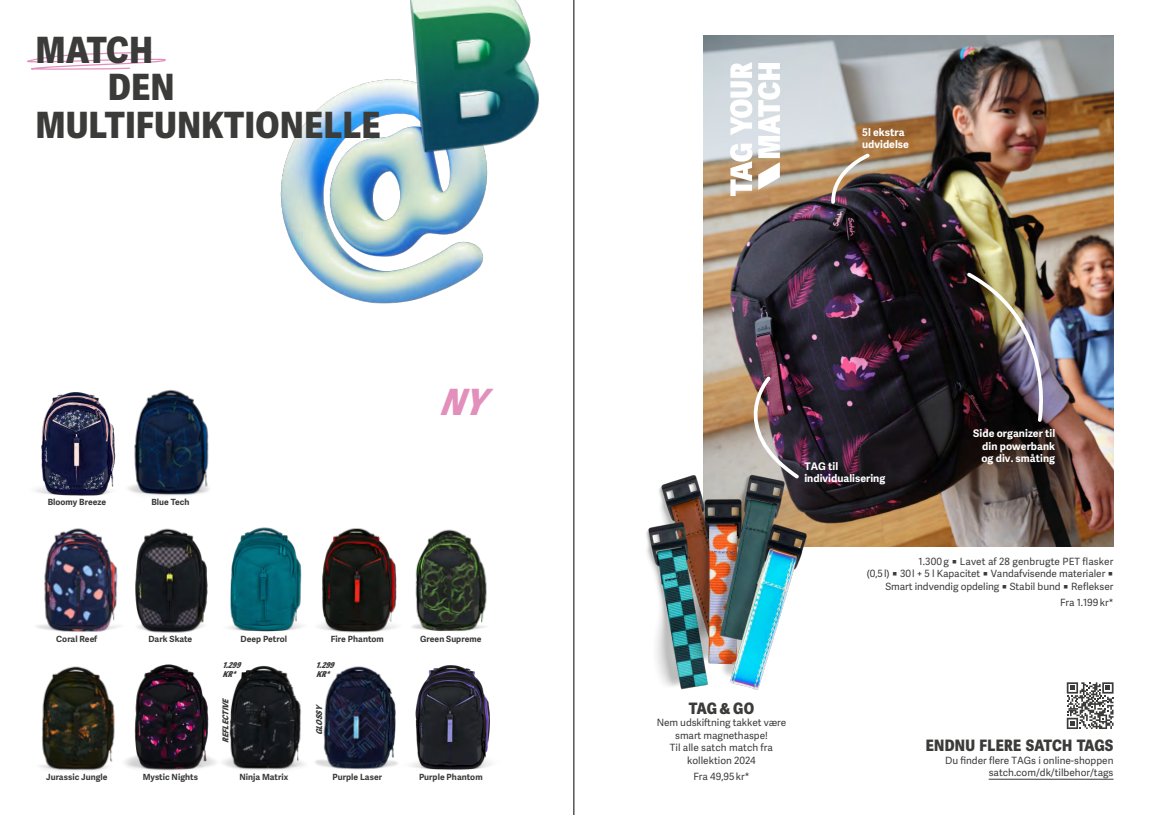
<style>
.page{position:relative;width:1149px;height:815px;background:#fff}
.page>*{position:absolute;margin:0;border:0;box-sizing:border-box;transform-origin:0 0}
.t1{font:800 36.25px "Adelle Sans Cnd";letter-spacing:.015em;color:#3b3b3a}
.t2{font:italic 800 36.25px "Adelle Sans Cnd";color:#e38fbc}
.t3{font:800 15.75px "Adelle Sans Cnd";letter-spacing:.015em;color:#3b3b3a}
.t4{font:700 10.5px/12.5px "Adelle Sans";letter-spacing:.005em;color:#fff}
.t5{font:10px/12.5px "Adelle Sans";color:#3b3b3a;text-align:right}
.t6{font:700 8.5px "Adelle Sans";letter-spacing:.005em;color:#3b3b3a}
.t7{font:italic 800 8.12px/8.8px "Adelle Sans Cnd";color:#3b3b3a}
.s1{font-weight:700}
</style>
<div class="page">
<img style="left:703px;top:35px;width:410px;height:512px">
<img style="left:332px;top:528px;width:52px;height:242px">
<img style="left:146px;top:528px;width:48px;height:105px">
<img style="left:37px;top:528px;width:109px;height:243px">
<img style="left:384px;top:529px;width:103px;height:103px">
<img style="left:146px;top:389px;width:63px;height:107px">
<img style="left:194px;top:527px;width:140px;height:122px">
<img style="left:239px;top:665px;width:93px;height:105px">
<img style="left:35px;top:392px;width:111px;height:104px">
<img style="left:100px;top:647px;width:139px;height:124px">
<img style="left:381px;top:648px;width:110px;height:122px">
<img style="left:574px;top:420px;width:315px;height:321px">
<svg style="left:27px;top:51px;width:139px;height:19px"></svg>
<svg style="left:729px;top:62px;width:51px;height:134px"></svg>
<img style="left:280px;top:157px;width:295px;height:230px">
<hr style="left:988px;top:779px;width:125px;height:1px;background:#3b3b3a">
<svg style="left:829px;top:152px;width:42px;height:54px;background:#887265"></svg>
<img style="left:963px;top:270px;width:93px;height:154px">
<img style="left:725px;top:375px;width:76px;height:107px">
<svg style="left:1066px;top:682px;width:47px;height:47px"></svg>
<img style="left:287px;top:0;width:288px;height:263px">
<hr style="left:573px;top:0;width:1px;height:815px;background:#000">
<h1 class="t1" style="left:36px;top:27px;width:118px">MATCH</h1>
<h1 class="t1" style="left:108px;top:65px;width:68px">DEN</h1>
<h1 class="t1" style="left:36px;top:102px;width:346px">MULTIFUNKTIONELLE</h1>
<p class="t6" style="left:48px;top:497px;width:60px">Bloomy Breeze</p>
<p class="t6" style="left:151px;top:497px;width:40px">Blue Tech</p>
<h1 class="t2" style="left:438px;top:379px;width:63px">NY</h1>
<p class="t6" style="left:56px;top:634px;width:43px">Coral Reef</p>
<p class="t6" style="left:148px;top:634px;width:45px">Dark Skate</p>
<p class="t6" style="left:240px;top:634px;width:48px">Deep Petrol</p>
<p class="t6" style="left:331px;top:634px;width:54px">Fire Phantom</p>
<p class="t7" style="left:222px;top:661px;width:23px">1.299<br>KR*</p>
<p class="t7" style="left:316px;top:661px;width:23px">1.299<br>KR*</p>
<p class="t7" style="left:221px;top:743px;width:49px;rotate:-90deg">REFLECTIVE</p>
<p class="t7" style="left:315px;top:735px;width:34px;rotate:-90deg">GLOSSY</p>
<p class="t6" style="left:420px;top:634px;width:63px">Green Supreme</p>
<p class="t6" style="left:46px;top:771px;width:63px">Jurassic Jungle</p>
<p class="t6" style="left:143px;top:771px;width:57px">Mystic Nights</p>
<p class="t6" style="left:239px;top:771px;width:50px">Ninja Matrix</p>
<p class="t6" style="left:332px;top:771px;width:51px">Purple Laser</p>
<p class="t6" style="left:419px;top:771px;width:65px">Purple Phantom</p>
<p class="t4" style="left:861px;top:126px;width:48px">5l ekstra udvidelse</p>
<p class="t4" style="left:804px;top:460px;width:82px">TAG til individualisering</p>
<p class="t4" style="left:981px;top:427px;width:75px;text-align:justify;text-indent:-8px">Side organizer til din powerbank og div. småting</p>
<p class="t5" style="left:866px;top:555px;width:248px">1.300 g <span class="s1">◼</span> Lavet af 28 genbrugte PET flasker<br>(0,5 l) <span class="s1">◼</span> 30 l + 5 l Kapacitet <span class="s1">◼</span> Vandafvisende materialer <span class="s1">◼<br></span>Smart indvendig opdeling <span class="s1">◼</span> Stabil bund <span class="s1">◼</span> Reflekser</p>
<p class="t5" style="left:1059px;top:596px;width:55px">Fra 1.199 kr*</p>
<h2 class="t3" style="left:688px;top:698px;width:67px">TAG &amp; GO</h2>
<p class="t5" style="left:656px;top:717px;width:131px;text-align:center">Nem udskiftning takket være smart magnethaspe!<br>Til alle satch match fra kollektion 2024</p>
<p class="t5" style="left:693px;top:770px;width:58px">Fra 49,95 kr*</p>
<h2 class="t3" style="left:925px;top:736px;width:189px">ENDNU FLERE SATCH TAGS</h2>
<p class="t5" style="left:944px;top:754px;width:170px">Du finder flere TAGs i online-shoppen satch.com/dk/tilbehor/tags</p>
</div>
